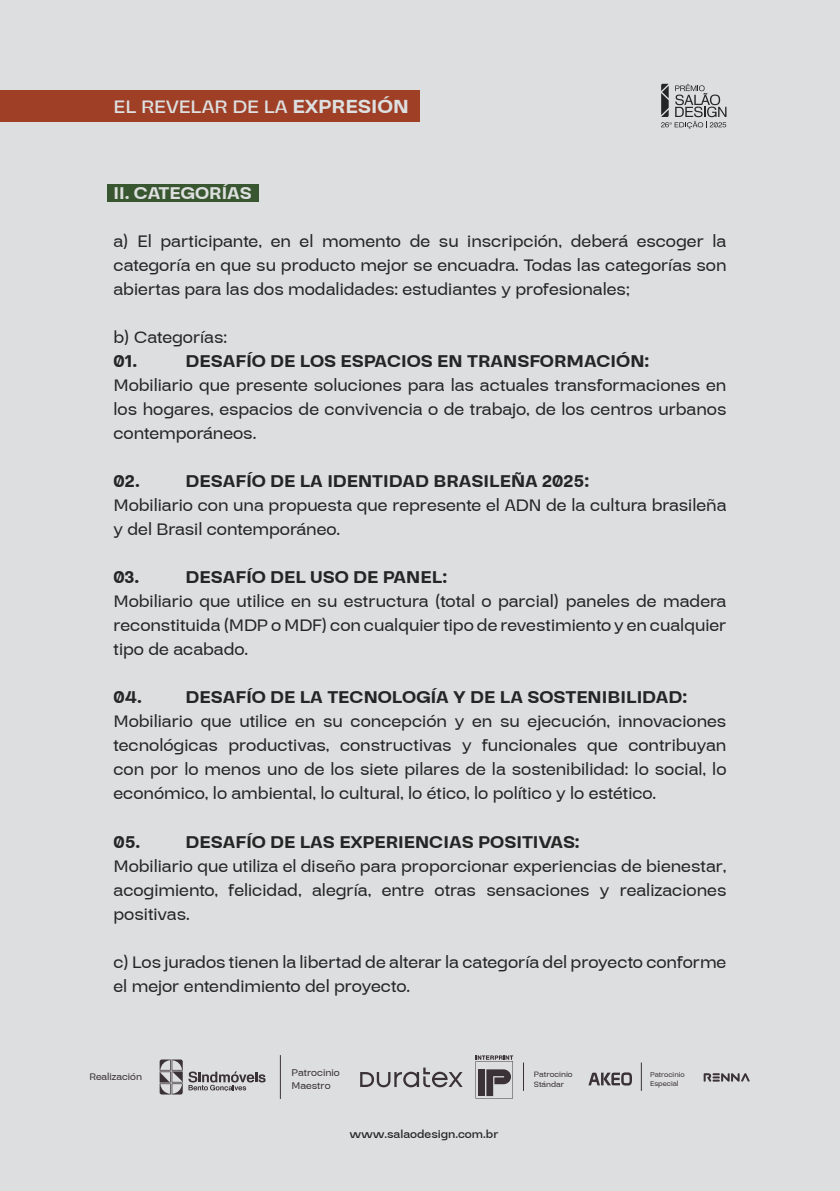
<style>
.page{position:relative;width:840px;height:1191px;background:#fff}
.page>*{position:absolute;margin:0;border:0;box-sizing:border-box;transform-origin:0 0}
.t1{font:600 20px "Stara";color:#dddfe0}
.t2{font:500 18px/24px "Stara";color:#242525;text-align:justify}
.t3{font:800 18px "Stara";color:#242525}
.t4{font:800 18px "Stara";color:#dddfe0}
.t5{font:600 12px "Stara";color:#242525}
.t6{font:500 10.4px/12.6px "Stara";color:#3a3236}
.t7{font:500 10.2px "Stara";color:#3a3236}
.t8{font:500 8.4px/10.2px "Stara";color:#3a3236}
.t9{font:500 7.6px/9px "Stara";color:#3a3236}
.s1{font-weight:800}
</style>
<div class="page">
<div style="left:0;top:0;width:839px;height:1191px;background:#dddedf"></div>
<div style="left:0;top:91px;width:420px;height:31px;background:#9e3f26"></div>
<svg style="left:159px;top:1059px;width:106px;height:35px"></svg>
<svg style="left:588px;top:1072px;width:43px;height:13px"></svg>
<svg style="left:360px;top:1067px;width:102px;height:20px"></svg>
<svg style="left:475px;top:1055px;width:38px;height:43px"></svg>
<svg style="left:703px;top:1073px;width:46px;height:9px"></svg>
<svg style="left:523px;top:1062px;width:1px;height:28px"></svg>
<svg style="left:640px;top:1062px;width:1px;height:28px"></svg>
<hr style="left:280px;top:1055px;width:1px;height:44px;background:#3a3236">
<svg style="left:661px;top:84px;width:65px;height:45px"></svg>
<div style="left:107px;top:184px;width:152px;height:18px;background:#38562f"></div>
<p class="t1" style="left:113px;top:95px;width:297px">EL REVELAR DE LA <span class="s1">EXPRESIÓN</span></p>
<p class="t4" style="left:113px;top:183px;width:140px">II. CATEGORÍAS</p>
<p class="t2" style="left:113px;top:229px;width:614px">a) El participante, en el momento de su inscripción, deberá escoger la categoría en que su producto mejor se encuadra. Todas las categorías son abiertas para las dos modalidades: estudiantes y profesionales;</p>
<p class="t2" style="left:113px;top:325px;width:115px">b) Categorías:</p>
<p class="t3" style="left:113px;top:351px;width:25px">01.</p>
<p class="t3" style="left:185px;top:351px;width:465px">DESAFÍO DE LOS ESPACIOS EN TRANSFORMACIÓN:</p>
<p class="t2" style="left:113px;top:373px;width:614px">Mobiliario que presente soluciones para las actuales transformaciones en los hogares, espacios de convivencia o de trabajo, de los centros urbanos contemporáneos.</p>
<p class="t3" style="left:113px;top:471px;width:28px">02.</p>
<p class="t3" style="left:185px;top:471px;width:405px">DESAFÍO DE LA IDENTIDAD BRASILEÑA 2025:</p>
<p class="t2" style="left:113px;top:493px;width:614px">Mobiliario con una propuesta que represente el ADN de la cultura brasileña y del Brasil contemporáneo.</p>
<p class="t3" style="left:113px;top:567px;width:27px">03.</p>
<p class="t3" style="left:185px;top:567px;width:263px">DESAFÍO DEL USO DE PANEL:</p>
<p class="t2" style="left:113px;top:589px;width:614px">Mobiliario que utilice en su estructura (total o parcial) paneles de madera reconstituida (MDP o MDF) con cualquier tipo de revestimiento y en cualquier tipo de acabado.</p>
<p class="t3" style="left:113px;top:687px;width:30px">04.</p>
<p class="t3" style="left:185px;top:687px;width:503px">DESAFÍO DE LA TECNOLOGÍA Y DE LA SOSTENIBILIDAD:</p>
<p class="t2" style="left:113px;top:709px;width:614px">Mobiliario que utilice en su concepción y en su ejecución, innovaciones tecnológicas productivas, constructivas y funcionales que contribuyan con por lo menos uno de los siete pilares de la sostenibilidad: lo social, lo económico, lo ambiental, lo cultural, lo ético, lo político y lo estético.</p>
<p class="t3" style="left:113px;top:831px;width:28px">05.</p>
<p class="t3" style="left:185px;top:831px;width:395px">DESAFÍO DE LAS EXPERIENCIAS POSITIVAS:</p>
<p class="t2" style="left:113px;top:853px;width:614px">Mobiliario que utiliza el diseño para proporcionar experiencias de bienestar, acogimiento, felicidad, alegría, entre otras sensaciones y realizaciones positivas.</p>
<p class="t2" style="left:113px;top:949px;width:614px">c) Los jurados tienen la libertad de alterar la categoría del proyecto conforme el mejor entendimiento del proyecto.</p>
<p class="t6" style="left:291px;top:1066px;width:50px">Patrocinio<br>Maestro</p>
<p class="t9" style="left:649px;top:1069px;width:36px">Patrocinio<br>Especial</p>
<p class="t7" style="left:89px;top:1070px;width:54px">Realización</p>
<p class="t8" style="left:533px;top:1068px;width:40px">Patrocinio<br>Stándar</p>
<p class="t5" style="left:349px;top:1127px;width:150px">www.salaodesign.com.br</p>
</div>
